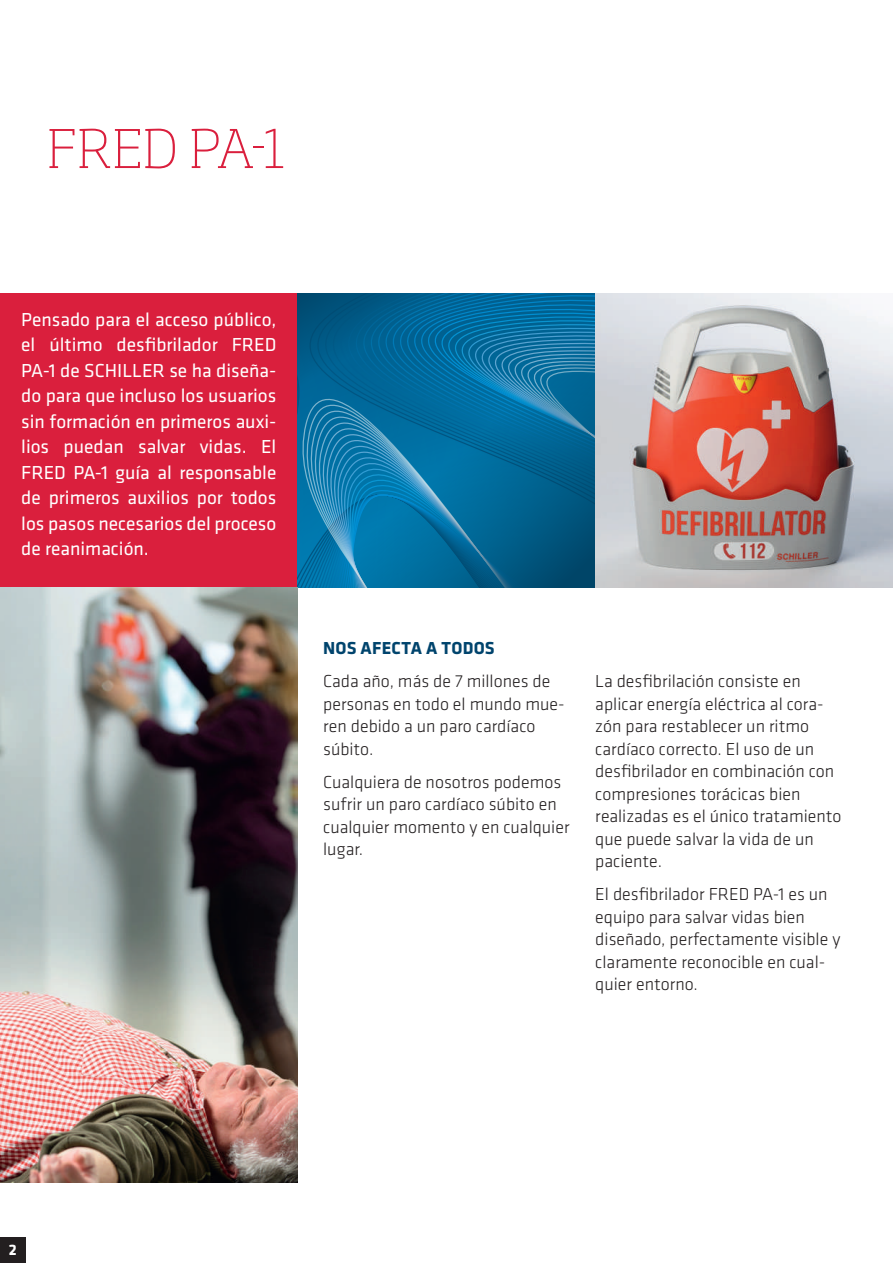
<style>
.page{position:relative;width:893px;height:1263px;background:#fff}
.page>*{position:absolute;margin:0;border:0;box-sizing:border-box;transform-origin:0 0}
.t1{font:200 52.5px "Soho Pro";letter-spacing:.015em;color:#da1f3d}
.t2{font:19.5px/25.5px "Klavika";color:#fff;text-align:justify}
.t3{font:300 18px/22.5px "Klavika";color:#231f20}
.t4{font:700 18px "Klavika";letter-spacing:.01em;color:#00446d}
.t5{font:700 15.75px "Klavika";color:#fff}
</style>
<div class="page">
<div style="left:0;top:1237px;width:25px;height:26px;background:#231f20"></div>
<div style="left:0;top:293px;width:298px;height:294px;background:#da1f3d"></div>
<svg style="left:298px;top:293px;width:297px;height:294px"></svg>
<img style="left:595px;top:293px;width:298px;height:294px">
<img style="left:0;top:587px;width:298px;height:596px">
<h1 class="t1" style="left:47px;top:108px;width:240px">FRED PA-1</h1>
<p class="t2" style="left:21px;top:306px;width:257px">Pensado para el acceso público, el último desfibrilador FRED PA-1 de SCHILLER se ha diseña&shy;do para que incluso los usuarios sin formación en primeros auxi&shy;lios puedan salvar vidas. El FRED PA-1 guía al responsable de primeros auxilios por todos los pasos necesarios del proceso de reanimación.</p>
<p class="t4" style="left:323px;top:635px;width:173px">NOS AFECTA A TODOS</p>
<p class="t3" style="left:323px;top:670px;width:243px">Cada año, más de 7 millones de personas en todo el mundo mue&shy;ren debido a un paro cardíaco súbito.</p>
<p class="t3" style="left:323px;top:770px;width:248px">Cualquiera de nosotros podemos sufrir un paro cardíaco súbito en cualquier momento y en cualquier lugar.</p>
<p class="t3" style="left:595px;top:670px;width:248px">La desfibrilación consiste en aplicar energía eléctrica al cora&shy;zón para restablecer un ritmo cardíaco correcto. El uso de un desfibrilador en combinación con compresiones torácicas bien realizadas es el único tratamiento que puede salvar la vida de un paciente.</p>
<p class="t3" style="left:595px;top:883px;width:246px">El desfibrilador FRED PA-1 es un equipo para salvar vidas bien diseñado, perfectamente visible y claramente reconocible en cual&shy;quier entorno.</p>
<p class="t5" style="left:9px;top:1239px;width:9px">2</p>
</div>
